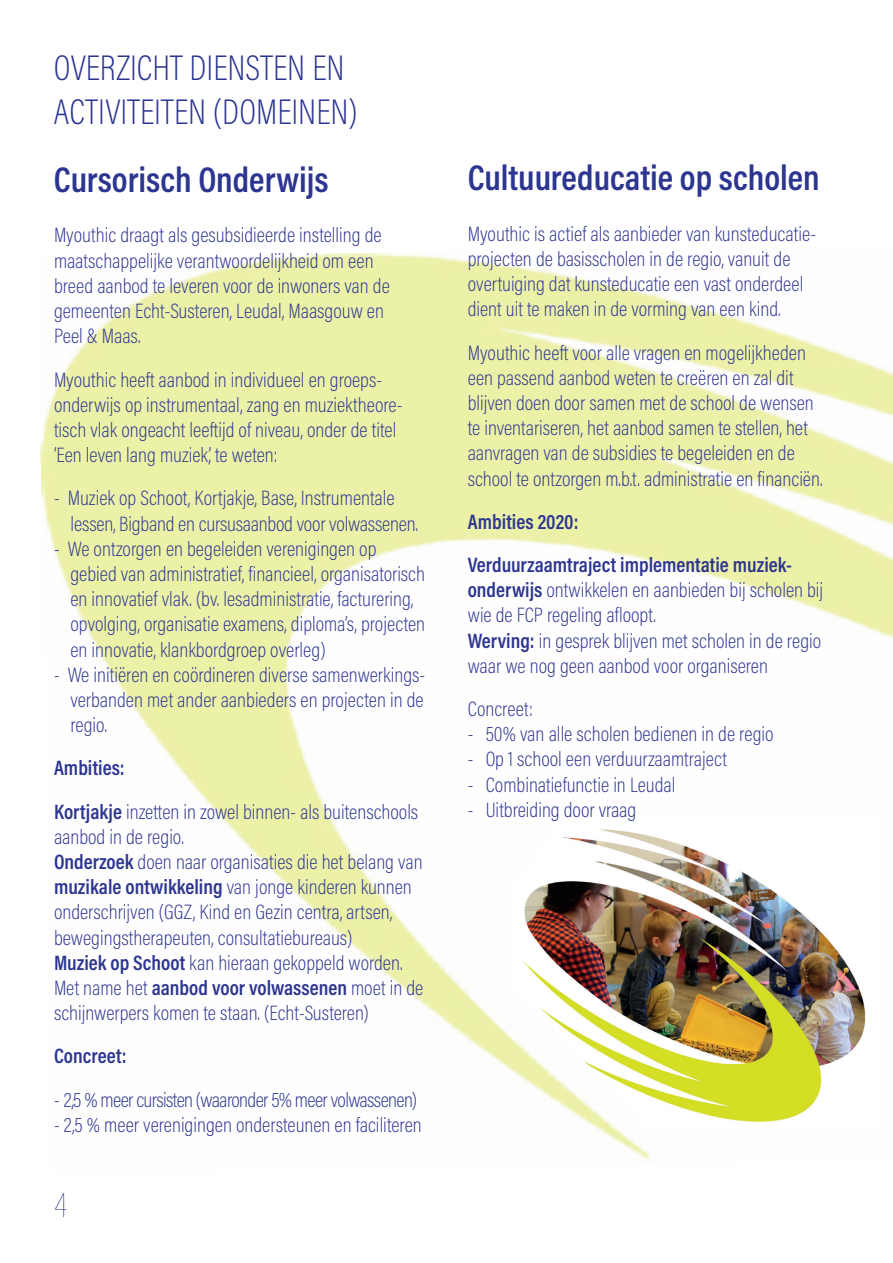
<style>
.page{position:relative;width:893px;height:1263px;background:#fff}
.page>*{position:absolute;margin:0;border:0;box-sizing:border-box;transform-origin:0 0}
.t1{font:600 36px "Acumin Pro Cond";color:#2c3590}
.t2{font:200 36px/43.2px "Acumin Pro Cond";color:#2c3590}
.t3{font:100 36px "Acumin Pro Cond";color:#2c3590}
.t4{font:200 21px/25.2px "Acumin Pro Cond";color:#2c3590}
.t5{font:600 21px/43.2px "Acumin Pro Cond";color:#2c3590}
.t6{font:200 21px "Acumin Pro Cond";letter-spacing:-.03em;color:#2c3590}
.s1{font-weight:600}
</style>
<div class="page">
<img style="left:40px;top:253px;width:853px;height:907px">
<img style="left:509px;top:816px;width:371px;height:314px">
<h1 class="t2" style="left:54px;top:46px;width:305px">OVERZICHT DIENSTEN EN<br>ACTIVITEITEN (DOMEINEN)</h1>
<h1 class="t1" style="left:54px;top:156px;width:276px">Cursorisch Onderwijs</h1>
<p class="t4" style="left:54px;top:222px;width:337px">Myouthic draagt als gesubsidieerde instelling de maatschappelijke verantwoordelijkheid om een breed aanbod te leveren voor de inwoners van de gemeenten Echt-Susteren, Leudal, Maasgouw en Peel &amp; Maas.</p>
<p class="t4" style="left:54px;top:366px;width:350px">Myouthic heeft aanbod in individueel en groeps&shy;onderwijs op instrumentaal, zang en muziektheore&shy;tisch vlak ongeacht leeftijd of niveau, onder de titel ‘Een leven lang muziek’, te weten:</p>
<p class="t4" style="left:70px;top:485px;width:349px;text-indent:-16px">- Muziek op Schoot, Kortjakje, Base, Instrumentale lessen, Bigband en cursusaanbod voor volwassenen.</p>
<p class="t4" style="left:70px;top:536px;width:356px;text-indent:-16px">- We ontzorgen en begeleiden verenigingen op gebied van administratief, financieel, organisatorisch en innovatief vlak. (bv. lesadministratie, facturering, opvolging, organisatie examens, diploma’s, projecten en innovatie, klankbordgroep overleg)</p>
<p class="t4" style="left:70px;top:662px;width:356px;text-align:justify;text-indent:-16px">- We initiëren en coördineren diverse samenwerkings&shy;verbanden met ander aanbieders en projecten in de regio.</p>
<p class="t4" style="left:54px;top:746px;width:366px;line-height:43.2px"><span class="s1">Ambities:<br>Kortjakje</span> inzetten in zowel binnen- als buitenschools</p>
<p class="t4" style="left:54px;top:824px;width:371px">aanbod in de regio.<br><span class="s1">Onderzoek</span> doen naar organisaties die het belang van <span class="s1">muzikale ontwikkeling</span> van jonge kinderen kunnen onderschrijven (GGZ, Kind en Gezin centra, artsen, bewegingstherapeuten, consultatiebureaus)<br><span class="s1">Muziek op Schoot</span> kan hieraan gekoppeld worden.<br>Met name het <span class="s1">aanbod voor volwassenen</span> moet in de schijnwerpers komen te staan. (Echt-Susteren)</p>
<p class="t5" style="left:54px;top:1034px;width:74px">Concreet:</p>
<p class="t6" style="left:54px;top:1086px;width:365px">- 2,5 % meer cursisten (waaronder 5% meer volwassenen)</p>
<p class="t4" style="left:54px;top:1111px;width:369px">- 2,5 % meer verenigingen ondersteunen en faciliteren</p>
<h1 class="t3" style="left:55px;top:1182px;width:14px">4</h1>
<h1 class="t1" style="left:468px;top:154px;width:354px">Cultuureducatie op scholen</h1>
<p class="t4" style="left:468px;top:221px;width:350px">Myouthic is actief als aanbieder van kunsteducatie&shy;projecten de basisscholen in de regio, vanuit de overtuiging dat kunsteducatie een vast onderdeel dient uit te maken in de vorming van een kind.</p>
<p class="t4" style="left:468px;top:339px;width:356px">Myouthic heeft voor alle vragen en mogelijkheden een passend aanbod weten te creëren en zal dit blijven doen door samen met de school de wensen te inventariseren, het aanbod samen te stellen, het aanvragen van de subsidies te begeleiden en de school te ontzorgen m.b.t. administratie en financiën.</p>
<p class="t5" style="left:468px;top:499px;width:326px">Ambities 2020:<br>Verduurzaamtraject implementatie muziek-</p>
<p class="t4" style="left:468px;top:577px;width:357px"><span class="s1">onderwijs</span> ontwikkelen en aanbieden bij scholen bij wie de FCP regeling afloopt.<br><span class="s1">Werving:</span> in gesprek blijven met scholen in de regio waar we nog geen aanbod voor organiseren</p>
<p class="t4" style="left:468px;top:696px;width:66px">Concreet:</p>
<p class="t4" style="left:468px;top:721px;width:307px">- 50% van alle scholen bedienen in de regio</p>
<p class="t4" style="left:468px;top:746px;width:261px">- Op 1 school een verduurzaamtraject</p>
<p class="t4" style="left:468px;top:771px;width:209px">- Combinatiefunctie in Leudal</p>
<p class="t4" style="left:468px;top:796px;width:170px">- Uitbreiding door vraag</p>
</div>
